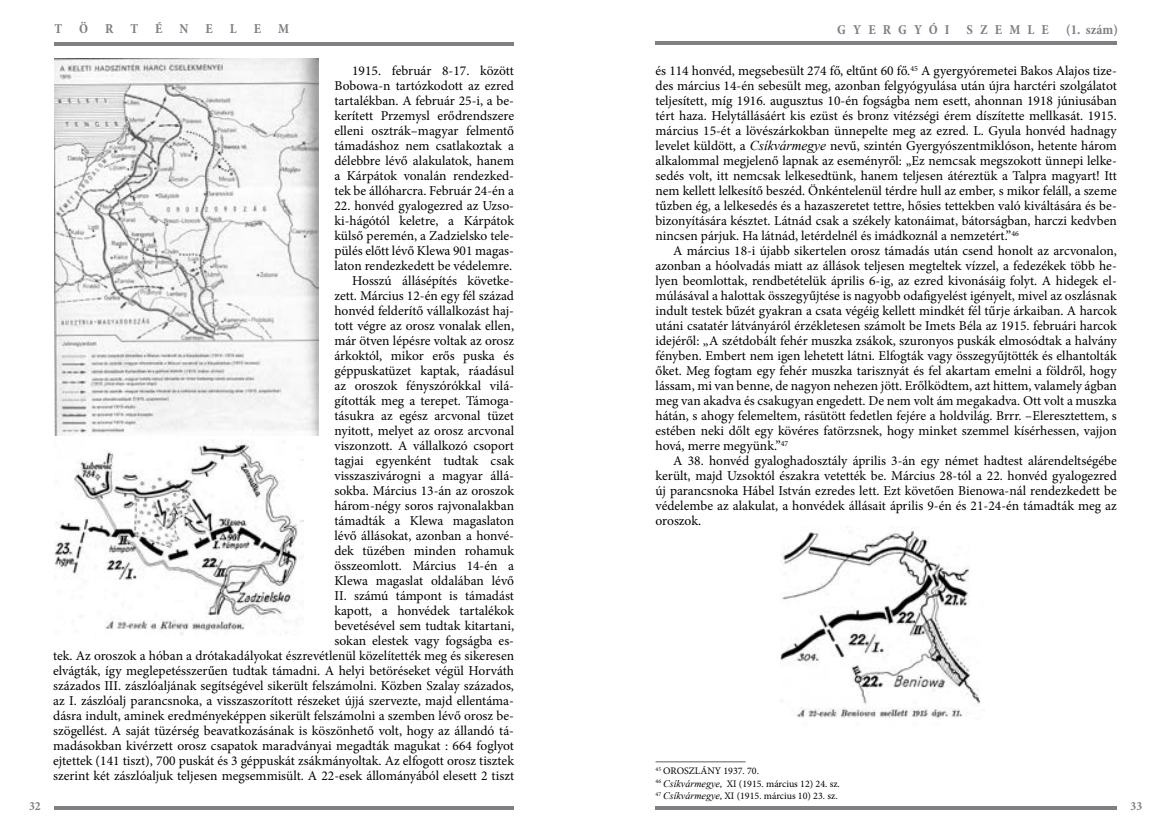
<style>
.page{position:relative;width:1170px;height:833px;background:#fff}
.page>*{position:absolute;margin:0;border:0;box-sizing:border-box;transform-origin:0 0}
.t1{font:700 condensed 13.75px "Minion Pro";letter-spacing:.52em;color:#7e8083}
.t2{font:13.5px/15px "Minion Pro";color:#000;text-align:justify}
.t3{font:700 condensed 12.5px "Minion Pro";color:#7e8083}
.t4{font:10px/12.5px "Minion Pro";color:#000}
.s1{font-family:"Times New Roman";font-style:italic}
</style>
<div class="page">
<hr style="left:54px;top:806px;width:460px;height:4px;background:#7e8083">
<hr style="left:655px;top:806px;width:461px;height:3px;background:#7e8083">
<hr style="left:54px;top:42px;width:460px;height:3px;background:#7e8083">
<hr style="left:655px;top:42px;width:461px;height:3px;background:#7e8083">
<img style="left:54px;top:59px;width:264px;height:377px">
<hr style="left:655px;top:761px;width:90px;height:1px;background:#7e8083">
<img style="left:780px;top:530px;width:201px;height:188px">
<img style="left:54px;top:439px;width:249px;height:196px">
<p class="t1" style="left:54px;top:19px;width:236px">T Ö R T É N E L E M</p>
<p class="t1" style="left:837px;top:20px;width:213px">GYERGYÓI SZEMLE</p>
<p class="t1" style="left:1066px;top:20px;width:53px">(1. szám)</p>
<p class="t2" style="left:334px;top:63px;width:181px;text-indent:18px">1915. február 8-17. között Bobowa-n tartózkodott az ezred tartalékban. A február 25-i, a be&shy;kerített Przemysl erődrendszere elleni osztrák–magyar felmentő támadáshoz nem csatlakoztak a délebbre lévő alakulatok, hanem a Kárpátok vonalán rendezked&shy;tek be állóharcra. Február 24-én a</p>
<p class="t2" style="left:53px;top:198px;width:462px;text-align:right">22. honvéd gyalogezred az Uzso-<br>ki-hágótól keletre, a Kárpátok<br>külső peremén, a Zadzielsko tele-<br>pülés előtt lévő Klewa 901 magas-<br>laton rendezkedett be védelemre.<br>Hosszú állásépítés követke-<br>zett. Március 12-én egy fél század<br>honvéd felderítő vállalkozást haj-<br>tott végre az orosz vonalak ellen,<br>már ötven lépésre voltak az orosz<br>árkoktól, mikor erős puska és<br>géppuskatüzet kaptak, ráadásul<br>az oroszok fényszórókkal vilá-<br>gították meg a terepet. Támoga-<br>tásukra az egész arcvonal tüzet<br>nyitott, melyet az orosz arcvonal<br>viszonzott. A vállalkozó csoport<br>tagjai egyenként tudtak csak<br>visszaszivárogni a magyar állá-<br>sokba. Március 13-án az oroszok<br>három-négy soros rajvonalakban<br>támadták a Klewa magaslaton<br>lévő állásokat, azonban a honvé-<br>dek tüzében minden rohamuk<br>összeomlott. Március 14-én a<br>Klewa magaslat oldalában lévő<br>II . számú támpont is támadást<br>kapott, a honvédek tartalékok<br>bevetésével sem tudtak kitartani,<br>sokan elestek vagy fogságba es-<br>tek. Az oroszok a hóban a drótakadályokat észrevétlenül közelítették meg és sikeresen elvágták, így meglepetésszerűen tudtak támadni. A helyi betöréseket végül Horváth százados III . zászlóaljának segítségével sikerült felszámolni. Közben Szalay százados, az I. zászlóalj parancsnoka, a visszaszorított részeket újjá szervezte, majd ellentáma&shy;dásra indult, aminek eredményeképpen sikerült felszámolni a szemben lévő orosz be&shy;szögellést. A saját tüzérség beavatkozásának is köszönhető volt, hogy az állandó tá&shy;madásokban kivérzett orosz csapatok maradványai megadták magukat : 664 foglyot ejtettek (141 tiszt), 700 puskát és 3 géppuskát zsákmányoltak. Az elfogott orosz tisztek szerint két zászlóaljuk teljesen megsemmisült. A 22-esek állományából elesett 2 tiszt</p>
<p class="t2" style="left:655px;top:63px;width:463px">és 114 honvéd, megsebesült 274 fő, eltűnt 60 fő.<sup>45</sup> A gyergyóremetei Bakos Alajos tize&shy;des március 14-én sebesült meg, azonban felgyógyulása után újra harctéri szolgálatot teljesített, míg 1916. augusztus 10-én fogságba nem esett, ahonnan 1918 júniusában tért haza. Helytállásáért kis ezüst és bronz vitézségi érem díszítette mellkasát. 1915. március 15-ét a lövészárkokban ünnepelte meg az ezred. L. Gyula honvéd hadnagy levelet küldött, a <span class="s1">Csíkvármegye</span> nevű, szintén Gyergyószentmiklóson, hetente három alkalommal megjelenő lapnak az eseményről: „Ez nemcsak megszokott ünnepi lelke&shy;sedés volt, itt nemcsak lelkesedtünk, hanem teljesen átéreztük a Talpra magyart! Itt nem kellett lelkesítő beszéd. Önkéntelenül térdre hull az ember, s mikor feláll, a szeme tűzben ég, a lelkesedés és a hazaszeretet tettre, hősies tettekben való kiváltására és be&shy;bizonyítására késztet. Látnád csak a székely katonáimat, bátorságban, harczi kedvben nincsen párjuk. Ha látnád, letérdelnél és imádkoznál a nemzetért.”<sup>46</sup></p>
<p class="t2" style="left:655px;top:243px;width:463px;text-indent:18px">A március 18-i újabb sikertelen orosz támadás után csend honolt az arcvonalon, azonban a hóolvadás miatt az állások teljesen megteltek vízzel, a fedezékek több he&shy;lyen beomlottak, rendbetételük április 6-ig, az ezred kivonásáig folyt. A hidegek el&shy;múlásával a halottak összegyűjtése is nagyobb odafigyelést igényelt, mivel az oszlásnak indult testek bűzét gyakran a csata végéig kellett mindkét fél tűrje árkaiban. A harcok utáni csatatér látványáról érzékletesen számolt be Imets Béla az 1915. februári harcok idejéről: „A szétdobált fehér muszka zsákok, szuronyos puskák elmosódtak a halvány fényben. Embert nem igen lehetett látni. Elfogták vagy összegyűjtötték és elhantolták őket. Meg fogtam egy fehér muszka tarisznyát és fel akartam emelni a földről, hogy lássam, mi van benne, de nagyon nehezen jött. Erőlködtem, azt hittem, valamely ágban meg van akadva és csakugyan engedett. De nem volt ám megakadva. Ott volt a muszka hátán, s ahogy felemeltem, rásütött fedetlen fejére a holdvilág. Brrr. –Eleresztettem, s estében neki dőlt egy kövéres fatörzsnek, hogy minket szemmel kísérhessen, vajjon hová, merre megyünk.”<sup>47</sup></p>
<p class="t2" style="left:655px;top:453px;width:463px;text-indent:18px">A 38. honvéd gyaloghadosztály április 3-án egy német hadtest alárendeltségébe került, majd Uzsoktól északra vetették be. Március 28-tól a 22. honvéd gyalogezred új parancsnoka Hábel István ezredes lett. Ezt követően Bienowa-nál rendezkedett be védelembe az alakulat, a honvédek állásait április 9-én és 21-24-én támadták meg az oroszok.</p>
<p class="t4" style="left:655px;top:765px;width:16px"><sup>45</sup> ORO</p>
<p class="t4" style="left:684px;top:765px;width:13px">SZLÁNY</p>
<p class="t4" style="left:655px;top:765px;width:186px;text-indent:68px">1937. 70.<br><sup>46</sup> <span class="s1">Csíkvármegye</span>, XI (1915. március 12) 24. sz.<br><sup>47</sup> <span class="s1">Csíkvármegye</span>, XI (1915. március 10) 23. sz.</p>
<p class="t3" style="left:29px;top:797px;width:13px">32</p>
<p class="t3" style="left:1130px;top:797px;width:13px">33</p>
</div>
